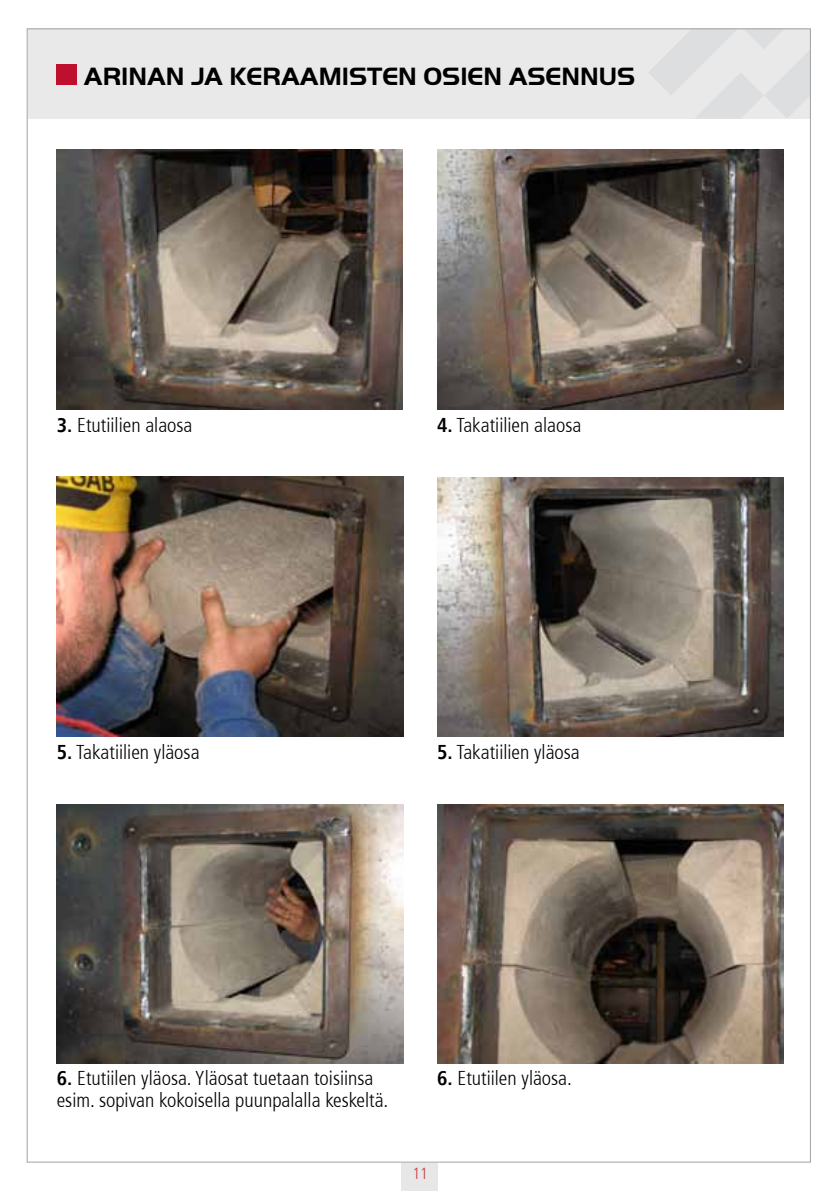
<style>
.page{position:relative;width:840px;height:1191px;background:#fff}
.page>*{position:absolute;margin:0;border:0;box-sizing:border-box;transform-origin:0 0}
.t1{font:700 26px "Handel Gothic LT";color:#000}
.t2{font:300 condensed 20px/22px "Frutiger";color:#000}
.t3{font:300 condensed 16px "Frutiger";color:#c74041}
.s1{font-weight:700}
</style>
<div class="page">
<div style="left:401px;top:1163px;width:37px;height:28px;background:#e7e7e8"></div>
<div style="left:28px;top:28px;width:782px;height:91px;background:#e9e9ea"></div>
<svg style="left:649px;top:30px;width:159px;height:88px"></svg>
<img style="left:57px;top:150px;width:346px;height:259px">
<img style="left:437px;top:150px;width:346px;height:260px">
<img style="left:437px;top:477px;width:345px;height:259px">
<img style="left:57px;top:477px;width:346px;height:260px">
<img style="left:57px;top:804px;width:346px;height:260px">
<img style="left:437px;top:804px;width:345px;height:259px">
<div style="left:57px;top:65px;width:20px;height:20px;background:#be0f2e"></div>
<h1 class="t1" style="left:84px;top:61px;width:552px">ARINAN JA KERAAMISTEN OSIEN ASENNUS</h1>
<p class="t2" style="left:57px;top:414px;width:137px"><span class="s1">3.</span> Etutiilien alaosa</p>
<p class="t2" style="left:437px;top:414px;width:146px"><span class="s1">4.</span> Takatiilien alaosa</p>
<p class="t2" style="left:57px;top:741px;width:144px"><span class="s1">5.</span> Takatiilien yläosa</p>
<p class="t2" style="left:437px;top:741px;width:144px"><span class="s1">5.</span> Takatiilien yläosa</p>
<p class="t2" style="left:57px;top:1067px;width:333px"><span class="s1">6.</span> Etutiilen yläosa. Yläosat tuetaan toisiinsa esim. sopivan kokoisella puunpalalla keskeltä.</p>
<p class="t2" style="left:437px;top:1067px;width:136px"><span class="s1">6.</span> Etutiilen yläosa.</p>
<p class="t3" style="left:412px;top:1164px;width:17px">11</p>
</div>
